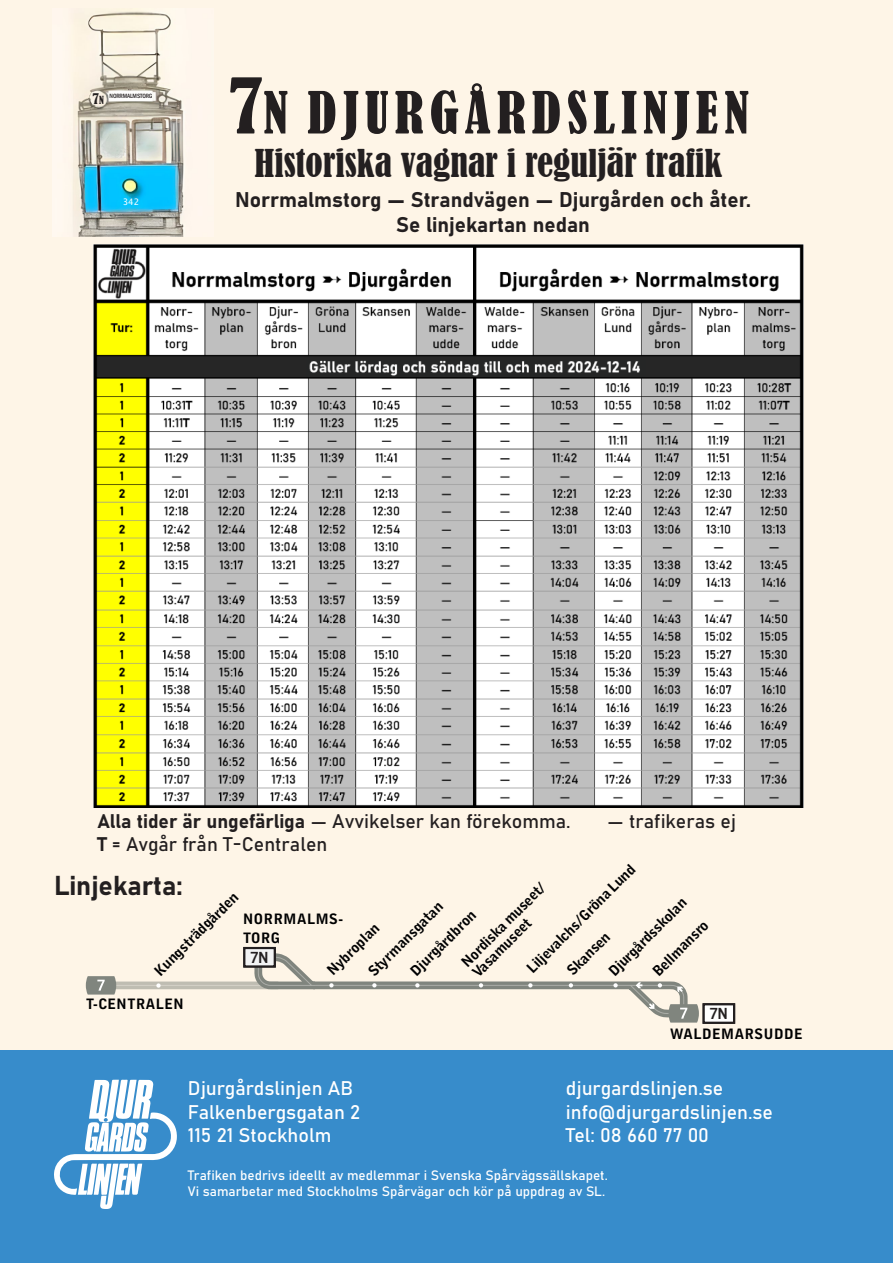
<style>
.page{position:relative;width:893px;height:1263px;background:#fff}
.page>*{position:absolute;margin:0;border:0;box-sizing:border-box;transform-origin:0 0}
.t1{font:condensed 54px "Bernard";letter-spacing:.11em;color:#231f20}
.t2{font:condensed 36px "Bernard";color:#231f20}
.t3{font:27px "Bahnschrift";color:#231f20}
.t4{font:21px "Bahnschrift";color:#231f20}
.t5{font:19.5px "Bahnschrift";color:#fff}
.t6{font:19.5px "Bahnschrift";color:#231f20}
.t7{font:700 15.15px/18.1px "SL Gothic Timetable 2";letter-spacing:.04em;color:#000001}
.t8{font:700 15.15px "SL Gothic Display";color:#231f20}
.t9{font:13.5px "Bahnschrift";color:#fff}
.t10{font:condensed 13.5px "Bernard";color:#231f20}
.t11{font:9px "Lucida Console";color:#fff}
.t12{font:500 condensed 6.3px "Franklin Gothic";letter-spacing:-.02em;color:#231f20}
.s1{font-size:10.5px}
.s2{font-size:72px}
</style>
<div class="page">
<div style="left:0;top:0;width:893px;height:1217px;background:#fef5e7"></div>
<div style="left:108px;top:981px;width:170px;height:8px;background:#bfbdb2"></div>
<hr style="left:108px;top:985px;width:170px;height:1px;background:#abada8">
<svg style="left:250px;top:953px;width:449px;height:70px"></svg>
<svg style="left:86px;top:976px;width:30px;height:18px"></svg>
<svg style="left:156px;top:983px;width:5px;height:5px"></svg>
<div style="left:704px;top:1004px;width:30px;height:19px;background:#fff"></div>
<div style="left:703px;top:1003px;width:32px;height:21px;border:2px solid #231f20"></div>
<div style="left:244px;top:948px;width:31px;height:18px;background:#f2f3f4"></div>
<div style="left:243px;top:947px;width:33px;height:20px;border:2px solid #231f20"></div>
<div style="left:0;top:1050px;width:893px;height:213px;background:#378ccb"></div>
<svg style="left:54px;top:1080px;width:123px;height:129px"></svg>
<img style="left:76px;top:11px;width:110px;height:226px">
<img style="left:93px;top:245px;width:711px;height:563px">
<p class="t10" style="left:92px;top:91px;width:13px">7<span class="s1">N</span></p>
<p class="t12" style="left:113px;top:91px;width:41px">ORRMALMSTORG</p>
<p class="t11" style="left:123px;top:198px;width:18px">342</p>
<p class="t1" style="left:228px;top:81px;width:522px"><span class="s2">7</span>N DJURGÅRDSLINJEN</p>
<p class="t2" style="left:254px;top:142px;width:469px">Historiska vagnar i reguljär trafik</p>
<p class="t4" style="left:235px;top:184px;width:517px">Norrmalmstorg ― Strandvägen ― Djurgården och åter.</p>
<p class="t4" style="left:396px;top:209px;width:195px">Se linjekartan nedan</p>
<p class="t6" style="left:97px;top:806px;width:475px">Alla tider är ungefärliga ― Avvikelser kan förekomma.</p>
<p class="t6" style="left:97px;top:829px;width:232px">T = Avgår från T-Centralen</p>
<p class="t6" style="left:607px;top:806px;width:130px">― trafikeras ej</p>
<p class="t7" style="left:523px;top:964px;width:148px;rotate:-45deg">Liljevalchs/Gröna Lund</p>
<p class="t3" style="left:54px;top:865px;width:130px">Linjekarta:</p>
<p class="t7" style="left:457px;top:958px;width:115px;rotate:-45deg">Nordiska museet/</p>
<p class="t7" style="left:151px;top:967px;width:113px;rotate:-45deg">Kungsträdgården</p>
<p class="t7" style="left:605px;top:967px;width:105px;rotate:-45deg">Djurgårdsskolan</p>
<p class="t7" style="left:364px;top:967px;width:100px;rotate:-45deg">Styrmansgatan</p>
<p class="t7" style="left:406px;top:967px;width:87px;rotate:-45deg">Djurgårdbron</p>
<p class="t7" style="left:243px;top:910px;width:101px">NORRMALMS-<br>TORG</p>
<p class="t7" style="left:468px;top:968px;width:78px;rotate:-45deg">Vasamuseet</p>
<p class="t7" style="left:649px;top:967px;width:73px;rotate:-45deg">Bellmansro</p>
<p class="t7" style="left:323px;top:966px;width:68px;rotate:-45deg">Nybroplan</p>
<p class="t7" style="left:563px;top:966px;width:56px;rotate:-45deg">Skansen</p>
<p class="t8" style="left:251px;top:947px;width:19px">7N</p>
<p class="t7" style="left:86px;top:995px;width:99px">T-CENTRALEN</p>
<p class="t8" style="left:710px;top:1003px;width:19px">7N</p>
<p class="t7" style="left:670px;top:1025px;width:134px">WALDEMARSUDDE</p>
<p class="t5" style="left:188px;top:1073px;width:167px">Djurgårdslinjen AB</p>
<p class="t5" style="left:566px;top:1073px;width:159px">djurgardslinjen.se</p>
<p class="t5" style="left:188px;top:1097px;width:174px">Falkenbergsgatan 2</p>
<p class="t5" style="left:566px;top:1097px;width:209px">info@djurgardslinjen.se</p>
<p class="t5" style="left:188px;top:1120px;width:145px">115 21 Stockholm</p>
<p class="t5" style="left:566px;top:1120px;width:145px">Tel: 08 660 77 00</p>
<p class="t9" style="left:188px;top:1165px;width:421px">Trafiken bedrivs ideellt av medlemmar i Svenska Spårvägssällskapet.</p>
<p class="t9" style="left:188px;top:1181px;width:419px">Vi samarbetar med Stockholms Spårvägar och kör på uppdrag av SL.</p>
</div>
